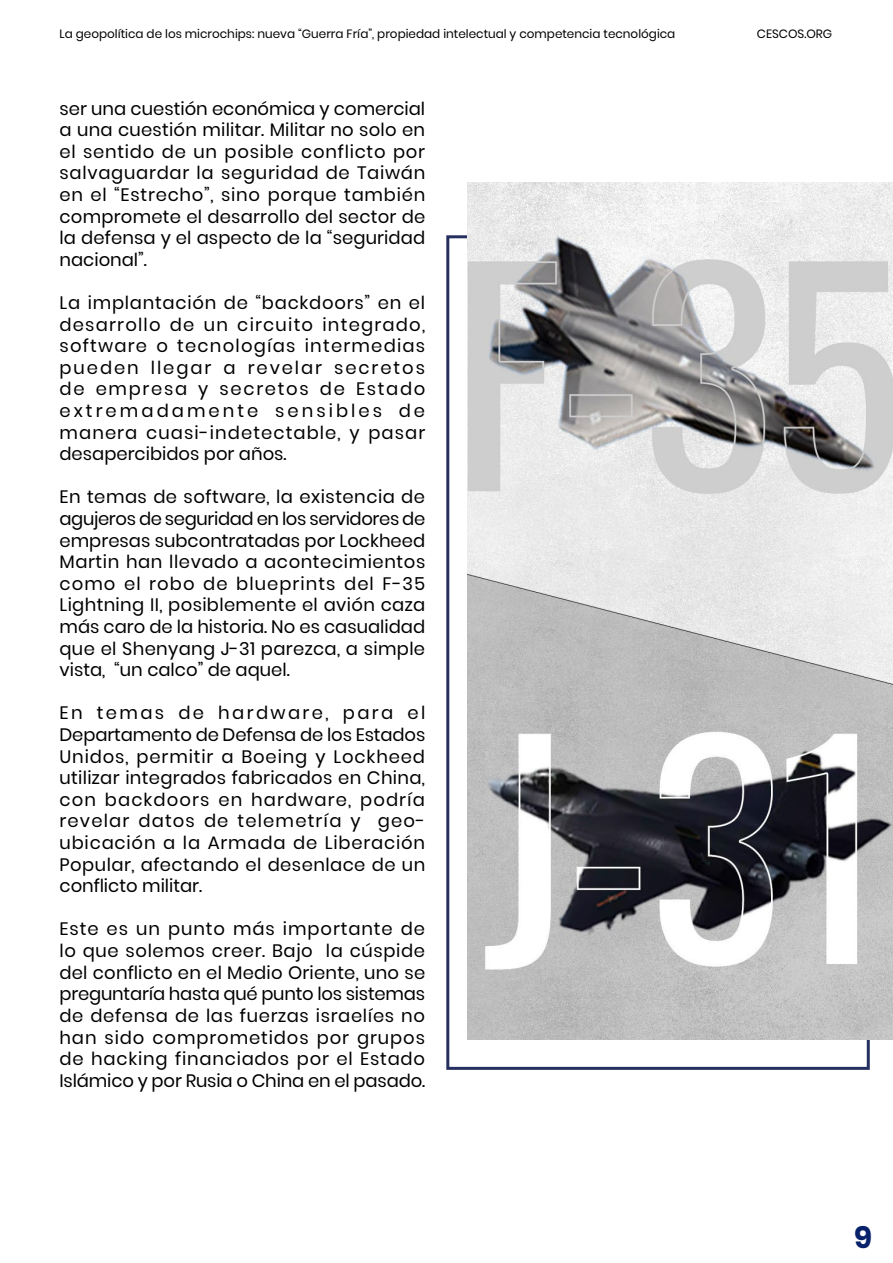
<style>
.page{position:relative;width:893px;height:1263px;background:#fff}
.page>*{position:absolute;margin:0;border:0;box-sizing:border-box;transform-origin:0 0}
.t1{font:700 30px "Poppins";color:#07216b}
.t2{font:18px/21.6px "Poppins";letter-spacing:.005em;color:#000;text-align:justify}
.t3{font:12px "Poppins";color:#000}
</style>
<div class="page">
<img style="left:468px;top:183px;width:425px;height:857px">
<p class="t3" style="left:60px;top:27px;width:617px">La geopolítica de los microchips: nueva “Guerra Fría”, propiedad intelectual y competencia tecnológica</p>
<p class="t3" style="left:757px;top:27px;width:77px">CESCOS.ORG</p>
<p class="t2" style="left:60px;top:98px;width:367px">ser una cuestión económica y comercial a una cuestión militar. Militar no solo en el sentido de un posible conflicto por salvaguardar la seguridad de Taiwán en el “Estrecho”, sino porque también compromete el desarrollo del sector de la defensa y el aspecto de la “seguridad nacional”.</p>
<p class="t2" style="left:60px;top:292px;width:367px">La implantación de “backdoors” en el desarrollo de un circuito integrado, software o tecnologías intermedias pueden llegar a revelar secretos de empresa y secretos de Estado extremadamente sensibles de manera cuasi-indetectable, y pasar desapercibidos por años.</p>
<p class="t2" style="left:60px;top:486px;width:367px">En temas de software, la existencia de agujeros de seguridad en los servidores de empresas subcontratadas por Lockheed Martin han llevado a acontecimientos como el robo de blueprints del F-35<br>Lightning II, posiblemente el avión caza más caro de la historia. No es casualidad que el Shenyang J-31 parezca, a simple vista, “un calco” de aquel.</p>
<p class="t2" style="left:60px;top:702px;width:367px">En temas de hardware, para el Departamento de Defensa de los Estados Unidos, permitir a Boeing y Lockheed utilizar integrados fabricados en China, con backdoors en hardware, podría revelar datos de telemetría y geo&shy;ubicación a la Armada de Liberación Popular, afectando el desenlace de un conflicto militar.</p>
<p class="t2" style="left:60px;top:918px;width:367px">Este es un punto más importante de lo que solemos creer. Bajo la cúspide del conflicto en el Medio Oriente, uno se preguntaría hasta qué punto los sistemas de defensa de las fuerzas israelíes no han sido comprometidos por grupos de hacking financiados por el Estado Islámico y por Rusia o China en el pasado.</p>
<h1 class="t1" style="left:854px;top:1220px;width:20px">9</h1>
</div>
